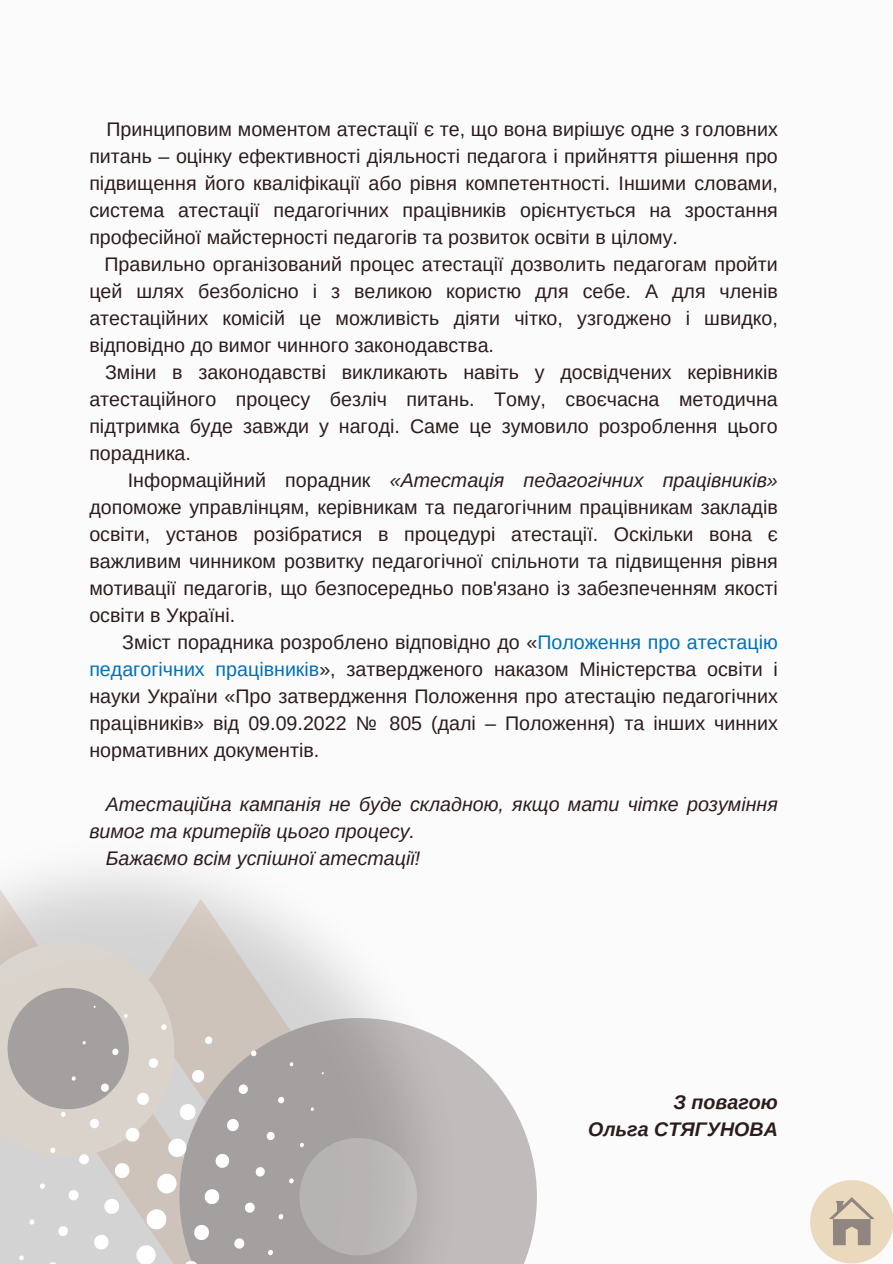
<style>
.page{position:relative;width:893px;height:1264px;background:#fff}
.page>*{position:absolute;margin:0;border:0;box-sizing:border-box;transform-origin:0 0}
.t1{font:19.65px/27px "Arimo";color:#2d1c1c;text-align:justify}
.t2{font:italic 19.65px/27px "Arimo";color:#2d1c1c}
.t3{font:italic 700 19.65px "Arimo";color:#2d1c1c}
.s1{font-style:italic}
.s2{color:#0071bc}
</style>
<div class="page">
<div style="left:0;top:0;width:892px;height:1263px;background:#fbfbfb"></div>
<svg style="left:0;top:874px;width:225px;height:50px;fill:#ececec"></svg>
<svg style="left:50px;top:890px;width:303px;height:87px"></svg>
<svg style="left:0;top:924px;width:192px;height:53px;background:#d5d0cc"></svg>
<svg style="left:426px;top:1031px;width:111px;height:232px;fill:#c1bcbc"></svg>
<svg style="left:0;top:977px;width:426px;height:286px;background:#c0bcba"></svg>
<div style="left:810px;top:1180px;width:82px;height:83px;background:#ebd9bd;border-radius:50%"></div>
<svg style="left:829px;top:1197px;width:45px;height:48px"></svg>
<p class="t1" style="left:89px;top:116px;width:690px;text-indent:17px">Принциповим моментом атестації є те, що вона вирішує одне з головних питань – оцінку ефективності діяльності педагога і прийняття рішення про підвищення його кваліфікації або рівня компетентності. Іншими словами, система атестації педагогічних працівників орієнтується на зростання професійної майстерності педагогів та розвиток освіти в цілому.</p>
<p class="t1" style="left:89px;top:251px;width:690px;text-indent:15px">Правильно організований процес атестації дозволить педагогам пройти цей шлях безболісно і з великою користю для себе. А для членів атестаційних комісій це можливість діяти чітко, узгоджено і швидко, відповідно до вимог чинного законодавства.</p>
<p class="t1" style="left:89px;top:359px;width:690px;text-indent:16px">Зміни в законодавстві викликають навіть у досвідчених керівників атестаційного процесу безліч питань. Тому, своєчасна методична підтримка буде завжди у нагоді. Саме це зумовило розроблення цього порадника.</p>
<p class="t1" style="left:89px;top:467px;width:690px;text-indent:38px">Інформаційний порадник <span class="s1">«Атестація педагогічних працівників» </span>допоможе управлінцям, керівникам та педагогічним працівникам закладів освіти, установ розібратися в процедурі атестації. Оскільки вона є важливим чинником розвитку педагогічної спільноти та підвищення рівня мотивації педагогів, що безпосередньо пов'язано із забезпеченням якості освіти в Україні.</p>
<p class="t1" style="left:89px;top:629px;width:690px;text-indent:33px">Зміст порадника розроблено відповідно до «<span class="s2">Положення про атестацію педагогічних працівників</span>», затвердженого наказом Міністерства освіти і науки України «Про затвердження Положення про атестацію педагогічних працівників» від 09.09.2022 № 805 (далі – Положення) та інших чинних нормативних документів.</p>
<p class="t2" style="left:89px;top:791px;width:690px;text-indent:16px">Атестаційна кампанія не буде складною, якщо мати чітке розуміння вимог та критеріїв цього процесу.</p>
<p class="t2" style="left:106px;top:845px;width:316px">Бажаємо всім успішної атестації!</p>
<p class="t3" style="left:673px;top:1090px;width:106px">З повагою</p>
<p class="t3" style="left:588px;top:1117px;width:191px">Ольга СТЯГУНОВА</p>
</div>
